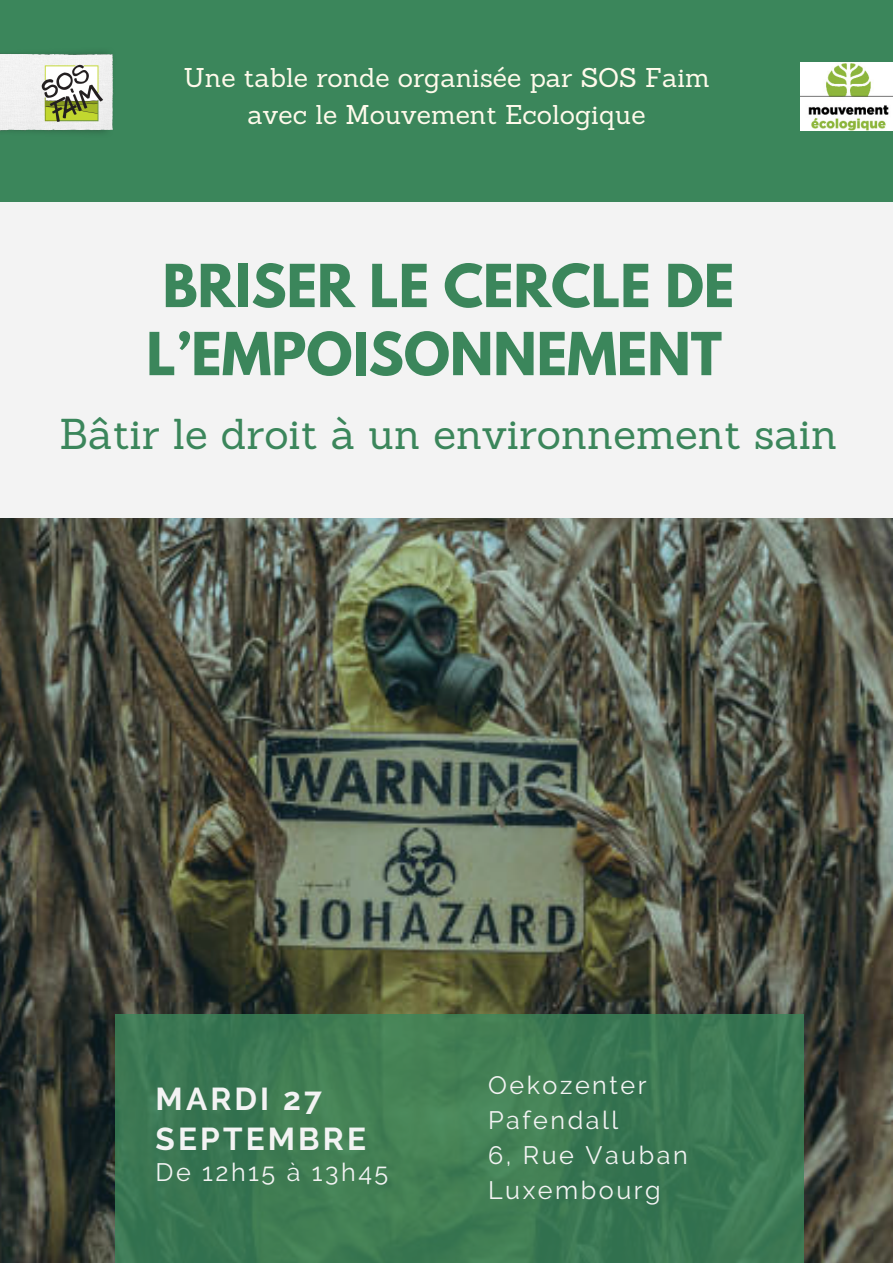
<style>
.page{position:relative;width:893px;height:1263px;background:#3b865b}
.page>*{position:absolute;margin:0;border:0;box-sizing:border-box;transform-origin:0 0}
.t1{font:700 52.5px/68.1px "League Spartan";color:#3b865b;text-align:center}
.t2{font:42.08px "Sanchez";color:#3b865b}
.t3{font:700 31.58px/39.4px "Raleway";letter-spacing:.1em;color:#f3f3f3}
.t4{font:26.47px/36.6px "Sanchez";color:#fffaeb;text-align:center}
.t5{font:25.12px/34.9px "Raleway";letter-spacing:.1em;color:#f3f3f3}
</style>
<div class="page">
<img style="left:0;top:517px;width:893px;height:746px">
<div style="left:0;top:202px;width:893px;height:315px;background:#f3f3f3"></div>
<img style="left:0;top:52px;width:114px;height:81px">
<div style="left:115px;top:1014px;width:689px;height:249px;background:#3d7a53"></div>
<img style="left:800px;top:62px;width:93px;height:68px">
<p class="t4" style="left:183px;top:59px;width:528px">Une table ronde organisée par SOS Faim avec le Mouvement Ecologique</p>
<h1 class="t1" style="left:146px;top:259px;width:589px">BRISER LE CERCLE DE<br>L’EMPOISONNEMENT</h1>
<h2 class="t2" style="left:60px;top:406px;width:779px">Bâtir le droit à un environnement sain</h2>
<p class="t3" style="left:155px;top:1079px;width:212px">MARDI 27<br>SEPTEMBRE</p>
<p class="t5" style="left:155px;top:1154px;width:234px">De 12h15 à 13h45</p>
<p class="t5" style="left:488px;top:1068px;width:201px">Oekozenter<br>Pafendall<br>6, Rue Vauban<br>Luxembourg</p>
</div>
